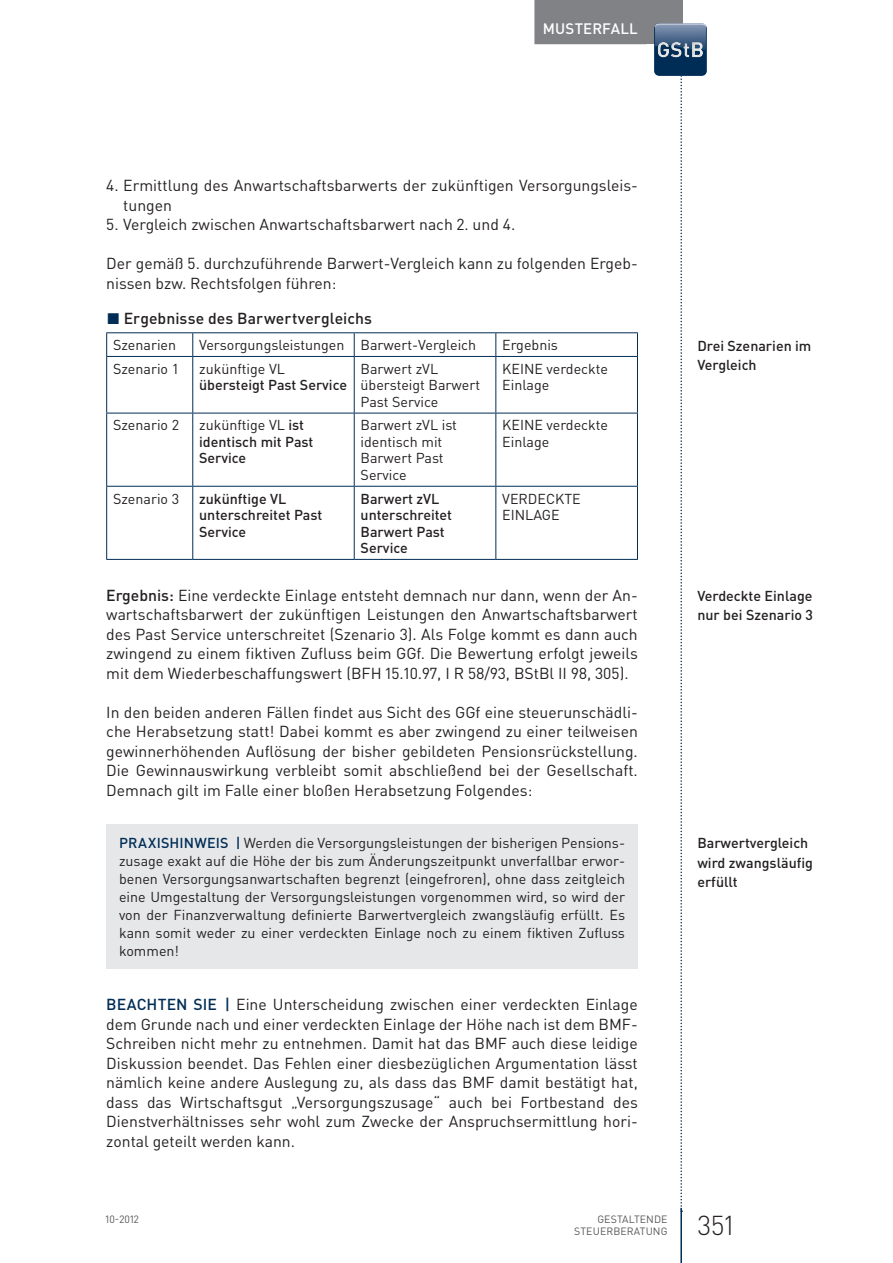
<style>
.page{position:relative;width:893px;height:1263px;background:#fff}
.page>*{position:absolute;margin:0;border:0;box-sizing:border-box;transform-origin:0 0}
.t1{font:300 27px "DIN Pro";color:#231f20}
.t2{font:15.75px/19.5px "DIN Pro";color:#231f20;text-align:justify}
.t3{font:500 15.75px "DIN Pro";letter-spacing:.005em;color:#231f20}
.t4{font:500 15px "DIN Pro";letter-spacing:.01em;color:#fff}
.t5{font:14.25px/16.5px "DIN Pro";color:#231f20}
.t6{font:500 14.25px/16.5px "DIN Pro";color:#231f20}
.t7{font:10.5px "DIN Pro";color:#57585a}
.s1{color:#002d56}
.s2{font-weight:400}
.s3{font-weight:500}
.s4{font-weight:500;color:#002d56}
</style>
<div class="page">
<div style="left:638px;top:0;width:44px;height:44px;background:#808285"></div>
<hr style="left:680px;top:1208px;width:2px;height:55px;background:#002d56">
<div style="left:534px;top:0;width:112px;height:44px;background:#808285"></div>
<img style="left:654px;top:23px;width:53px;height:53px">
<svg style="left:658px;top:0;width:45px;height:1212px"></svg>
<div style="left:655px;top:41px;width:49px;height:16px;background:#231f20;opacity:.3"></div>
<svg style="left:107px;top:333px;width:530px;height:226px"></svg>
<hr style="left:106px;top:332px;width:87px;height:1px;background:#002d56">
<svg style="left:106px;top:333px;width:1px;height:23px"></svg>
<hr style="left:193px;top:332px;width:161px;height:1px;background:#002d56">
<svg style="left:192px;top:333px;width:1px;height:23px"></svg>
<hr style="left:354px;top:332px;width:142px;height:1px;background:#002d56">
<svg style="left:354px;top:333px;width:1px;height:23px"></svg>
<hr style="left:496px;top:332px;width:142px;height:1px;background:#002d56">
<svg style="left:495px;top:333px;width:1px;height:23px"></svg>
<svg style="left:637px;top:333px;width:1px;height:23px"></svg>
<hr style="left:106px;top:356px;width:87px;height:1px;background:#002d56">
<hr style="left:106px;top:357px;width:1px;height:56px;background:#002d56">
<hr style="left:193px;top:356px;width:161px;height:1px;background:#002d56">
<hr style="left:192px;top:357px;width:1px;height:56px;background:#002d56">
<hr style="left:354px;top:356px;width:142px;height:1px;background:#002d56">
<hr style="left:354px;top:357px;width:1px;height:56px;background:#002d56">
<hr style="left:496px;top:356px;width:142px;height:1px;background:#002d56">
<hr style="left:495px;top:357px;width:1px;height:56px;background:#002d56">
<hr style="left:637px;top:357px;width:1px;height:56px;background:#002d56">
<hr style="left:106px;top:413px;width:87px;height:1px;background:#002d56">
<hr style="left:106px;top:413px;width:1px;height:73px;background:#002d56">
<hr style="left:193px;top:413px;width:161px;height:1px;background:#002d56">
<hr style="left:192px;top:413px;width:1px;height:73px;background:#002d56">
<hr style="left:354px;top:413px;width:142px;height:1px;background:#002d56">
<hr style="left:354px;top:413px;width:1px;height:73px;background:#002d56">
<hr style="left:496px;top:413px;width:142px;height:1px;background:#002d56">
<hr style="left:495px;top:413px;width:1px;height:73px;background:#002d56">
<hr style="left:637px;top:413px;width:1px;height:73px;background:#002d56">
<hr style="left:106px;top:486px;width:87px;height:1px;background:#002d56">
<hr style="left:106px;top:487px;width:1px;height:72px;background:#002d56">
<hr style="left:106px;top:559px;width:87px;height:1px;background:#002d56">
<hr style="left:193px;top:486px;width:161px;height:1px;background:#002d56">
<hr style="left:192px;top:487px;width:1px;height:72px;background:#002d56">
<hr style="left:193px;top:559px;width:161px;height:1px;background:#002d56">
<hr style="left:354px;top:486px;width:142px;height:1px;background:#002d56">
<hr style="left:354px;top:487px;width:1px;height:72px;background:#002d56">
<hr style="left:354px;top:559px;width:142px;height:1px;background:#002d56">
<hr style="left:496px;top:486px;width:142px;height:1px;background:#002d56">
<hr style="left:495px;top:487px;width:1px;height:72px;background:#002d56">
<hr style="left:637px;top:487px;width:1px;height:72px;background:#002d56">
<hr style="left:496px;top:559px;width:142px;height:1px;background:#002d56">
<div style="left:106px;top:824px;width:532px;height:144px;background:#e6e7e9"></div>
<p class="t4" style="left:543px;top:18px;width:96px">Musterfall</p>
<p class="t2" style="left:123px;top:175px;width:516px;text-indent:-17px">4. Ermittlung des Anwartschaftsbarwerts der zukünftigen Versorgungsleis&shy;tungen</p>
<p class="t2" style="left:106px;top:214px;width:410px">5. Vergleich zwischen Anwartschaftsbarwert nach 2. und 4.</p>
<p class="t2" style="left:106px;top:253px;width:533px">Der gemäß 5. durchzuführende Barwert-Vergleich kann zu folgenden Ergeb&shy;nissen bzw. Rechtsfolgen führen:</p>
<p class="t3" style="left:107px;top:308px;width:267px"><span class="s1">◼</span> Ergebnisse des Barwertvergleichs</p>
<p class="t5" style="left:113px;top:336px;width:65px">Szenarien</p>
<p class="t5" style="left:199px;top:336px;width:279px">Versorgungsleistungen Barwert-Vergleich</p>
<p class="t5" style="left:502px;top:336px;width:57px">Ergebnis</p>
<p class="t5" style="left:113px;top:360px;width:68px">Szenario 1</p>
<p class="t5" style="left:199px;top:360px;width:87px">zukünftige VL</p>
<p class="t6" style="left:199px;top:376px;width:149px">übersteigt Past Service</p>
<p class="t5" style="left:361px;top:360px;width:121px">Barwert zVL übersteigt Barwert<br>Past Service</p>
<p class="t5" style="left:502px;top:360px;width:107px">KEINE verdeckte<br>Einlage</p>
<p class="t5" style="left:113px;top:416px;width:68px">Szenario 2</p>
<p class="t6" style="left:199px;top:416px;width:116px"><span class="s2">zukünftige VL</span> ist identisch mit Past<br>Service</p>
<p class="t5" style="left:361px;top:416px;width:98px">Barwert zVL ist identisch mit<br>Barwert Past<br>Service</p>
<p class="t5" style="left:502px;top:416px;width:107px">KEINE verdeckte<br>Einlage</p>
<p class="t5" style="left:113px;top:489px;width:68px">Szenario 3</p>
<p class="t6" style="left:199px;top:489px;width:125px">zukünftige VL unterschreitet Past<br>Service</p>
<p class="t6" style="left:361px;top:489px;width:93px">Barwert zVL unterschreitet<br>Barwert Past<br>Service</p>
<p class="t5" style="left:502px;top:489px;width:80px">VERDECKTE<br>EINLAGE</p>
<p class="t2" style="left:106px;top:585px;width:533px"><span class="s3">Ergebnis:</span> Eine verdeckte Einlage entsteht demnach nur dann, wenn der An&shy;wartschaftsbarwert der zukünftigen Leistungen den Anwartschaftsbarwert des Past Service unterschreitet (Szenario 3). Als Folge kommt es dann auch zwingend zu einem fiktiven Zufluss beim GGf. Die Bewertung erfolgt jeweils mit dem Wiederbeschaffungswert (BFH 15.10.97, I R 58/93, BStBl II 98, 305).</p>
<p class="t2" style="left:106px;top:702px;width:533px">In den beiden anderen Fällen findet aus Sicht des GGf eine steuerunschädli&shy;che Herabsetzung statt! Dabei kommt es aber zwingend zu einer teilweisen gewinnerhöhenden Auflösung der bisher gebildeten Pensionsrückstellung.<br>Die Gewinnauswirkung verbleibt somit abschließend bei der Gesellschaft.<br>Demnach gilt im Falle einer bloßen Herabsetzung Folgendes:</p>
<p class="t5" style="left:119px;top:833px;width:507px;line-height:18px;text-align:justify"><span class="s4">Praxishinweis |</span> Werden die Versorgungsleistungen der bisherigen Pensions&shy;zusage exakt auf die Höhe der bis zum Änderungszeitpunkt unverfallbar erwor&shy;benen Versorgungsanwartschaften begrenzt (eingefroren), ohne dass zeitgleich eine Umgestaltung der Versorgungsleistungen vorgenommen wird, so wird der von der Finanzverwaltung definierte Barwertvergleich zwangsläufig erfüllt. Es kann somit weder zu einer verdeckten Einlage noch zu einem fiktiven Zufluss kommen!</p>
<p class="t2" style="left:106px;top:994px;width:533px"><span class="s4">Beachten Si e |</span> Eine Unterscheidung zwischen einer verdeckten Einlage dem Grunde nach und einer verdeckten Einlage der Höhe nach ist dem BMF-Schreiben nicht mehr zu entnehmen. Damit hat das BMF auch diese leidige Diskussion beendet. Das Fehlen einer diesbezüglichen Argumentation lässt nämlich keine andere Auslegung zu, als dass das BMF damit bestätigt hat, dass das Wirtschaftsgut „Versorgungszusage“ auch bei Fortbestand des Dienstverhältnisses sehr wohl zum Zwecke der Anspruchsermittlung hori&shy;zontal geteilt werden kann.</p>
<p class="t7" style="left:106px;top:1212px;width:35px">10-2012</p>
<p class="t7" style="left:597px;top:1212px;width:15px">Gestaltende</p>
<p class="t7" style="left:574px;top:1224px;width:14px">Steuerberatung</p>
<p class="t6" style="left:697px;top:335px;width:116px;line-height:19.5px">Drei Szenarien im<br>Vergleich</p>
<p class="t6" style="left:697px;top:585px;width:117px;line-height:19.5px">Verdeckte Einlage nur bei Szenario 3</p>
<p class="t6" style="left:697px;top:833px;width:117px;line-height:19.5px">Barwertvergleich wird zwangsläufig erfüllt</p>
<h1 class="t1" style="left:697px;top:1207px;width:38px">351</h1>
</div>
